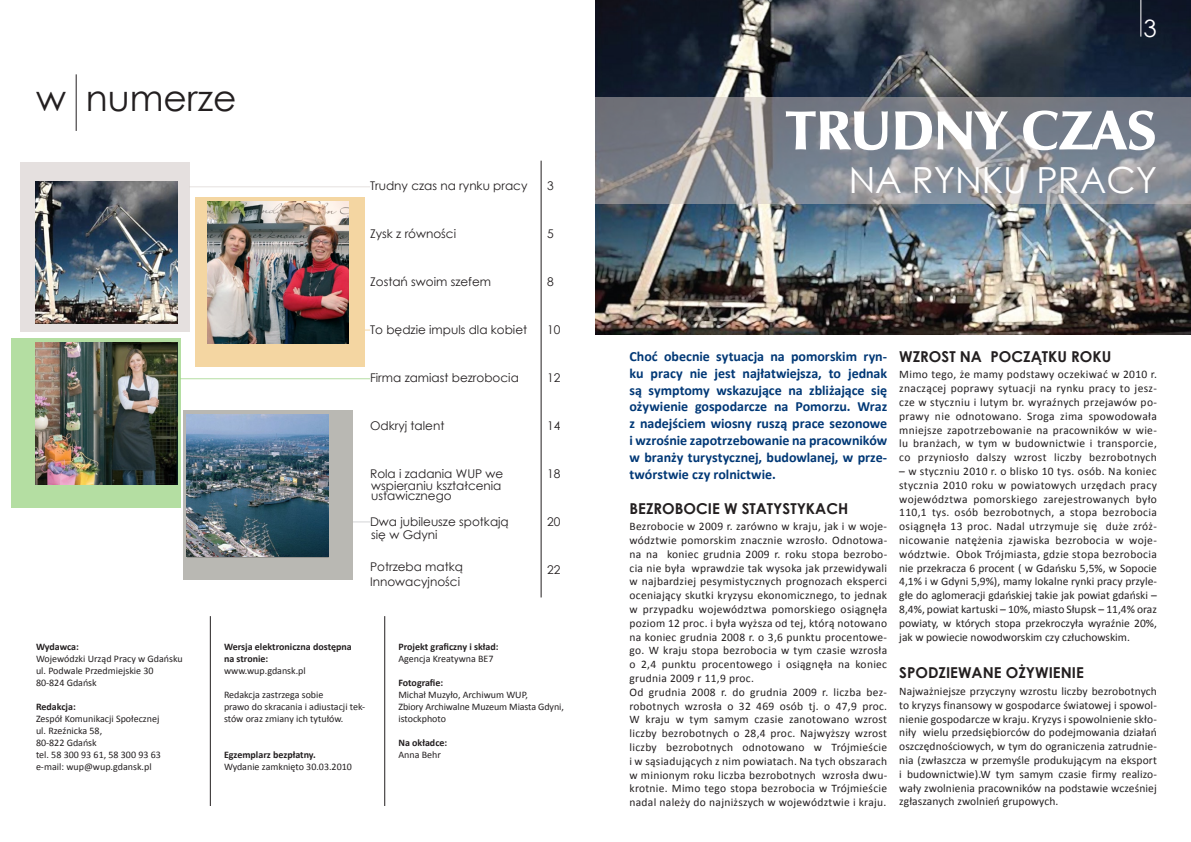
<style>
.page{position:relative;width:1191px;height:842px;background:#fff}
.page>*{position:absolute;margin:0;border:0;box-sizing:border-box;transform-origin:0 0}
.t1{font:56px "Zapf Humnst Ult EU";color:#fff}
.t2{font:36px "Century Gothic";color:#fff}
.t3{font:36px "Century Gothic";color:#231f20}
.t4{font:24px "Century Gothic";color:#fff}
.t5{font:700 15px "Century Gothic";color:#231f20}
.t6{font:700 14px/16.8px "Calibri";color:#003876;text-align:justify}
.t7{font:12px/15px "Century Gothic";color:#231f20}
.t8{font:11.5px/13.8px "Calibri";letter-spacing:.025em;color:#231f20;text-align:justify}
.t9{font:10px/12px "Calibri";color:#231f20}
.t10{font:700 10px/12px "Calibri";color:#231f20}
</style>
<div class="page">
<hr style="left:76px;top:74px;width:1px;height:57px;background:#231f20">
<hr style="left:540px;top:161px;width:1px;height:436px;background:#231f20">
<hr style="left:210px;top:616px;width:1px;height:190px;background:#231f20">
<hr style="left:384px;top:616px;width:1px;height:190px;background:#231f20">
<hr style="left:189px;top:186px;width:181px;height:1px;background:#ccc2c0">
<hr style="left:180px;top:378px;width:190px;height:1px;background:#69bd45">
<svg style="left:353px;top:521px;width:17px;height:1px"></svg>
<div style="left:20px;top:162px;width:169px;height:169px;background:#e5e0df"></div>
<div style="left:196px;top:198px;width:169px;height:169px;background:#f4d6a2"></div>
<div style="left:11px;top:338px;width:169px;height:169px;background:#b4dea2"></div>
<div style="left:184px;top:410px;width:169px;height:170px;background:#b9b8b3"></div>
<img style="left:595px;top:0;width:596px;height:334px">
<svg style="left:595px;top:97px;width:596px;height:106px;background:#858991"></svg>
<hr style="left:1140px;top:0;width:1px;height:37px;background:#fff">
<img style="left:36px;top:182px;width:142px;height:141px">
<img style="left:207px;top:201px;width:142px;height:142px">
<img style="left:36px;top:342px;width:142px;height:142px">
<img style="left:187px;top:415px;width:142px;height:142px">
<h2 class="t3" style="left:36px;top:72px;width:202px">w numerze</h2>
<p class="t7" style="left:370px;top:178px;width:159px">Trudny czas na rynku pracy</p>
<p class="t7" style="left:370px;top:226px;width:88px">Zysk z równości</p>
<p class="t7" style="left:370px;top:274px;width:123px">Zostań swoim szefem</p>
<p class="t7" style="left:370px;top:322px;width:159px">To będzie impuls dla kobiet</p>
<p class="t7" style="left:370px;top:370px;width:150px">Firma zamiast bezrobocia</p>
<p class="t7" style="left:370px;top:418px;width:76px">Odkryj talent</p>
<p class="t7" style="left:370px;top:466px;width:135px">Rola i zadania WUP we</p>
<p class="t7" style="left:370px;top:514px;width:140px">Dwa jubileusze spotkają</p>
<p class="t7" style="left:370px;top:559px;width:94px">Potrzeba matką<br>Innowacyjności</p>
<p class="t7" style="left:371px;top:479px;width:132px;line-height:10.9px">wspieraniu kształcenia ustawicznego</p>
<p class="t7" style="left:371px;top:527px;width:68px">się w Gdyni</p>
<p class="t7" style="left:547px;top:178px;width:8px">3</p>
<p class="t7" style="left:547px;top:226px;width:8px">5</p>
<p class="t7" style="left:547px;top:274px;width:8px">8</p>
<p class="t7" style="left:547px;top:322px;width:15px">10</p>
<p class="t7" style="left:547px;top:370px;width:15px">12</p>
<p class="t7" style="left:547px;top:418px;width:15px">14</p>
<p class="t7" style="left:547px;top:466px;width:15px">18</p>
<p class="t7" style="left:547px;top:514px;width:15px">20</p>
<p class="t7" style="left:547px;top:562px;width:15px">22</p>
<p class="t10" style="left:36px;top:640px;width:44px">Wydawca:</p>
<p class="t9" style="left:36px;top:652px;width:148px">Wojewódzki Urząd Pracy w Gdańsku ul. Podwale Przedmiejskie 30<br>80-824 Gdańsk</p>
<p class="t10" style="left:36px;top:700px;width:41px">Redakcja:</p>
<p class="t9" style="left:36px;top:712px;width:126px">Zespół Komunikacji Społecznej ul. Rzeźnicka 58,<br>80-822 Gdańsk<br>tel. 58 300 93 61, 58 300 93 63 e-mail: wup@wup.gdansk.pl</p>
<p class="t10" style="left:224px;top:640px;width:129px">Wersja elektroniczna dostępna na stronie:</p>
<p class="t9" style="left:224px;top:664px;width:83px">www.wup.gdansk.pl</p>
<p class="t9" style="left:224px;top:688px;width:143px">Redakcja zastrzega sobie<br>prawo do skracania i adiustacji tek&shy;stów oraz zmiany ich tytułów.</p>
<p class="t10" style="left:224px;top:748px;width:93px">Egzemplarz bezpłatny.</p>
<p class="t9" style="left:224px;top:760px;width:129px">Wydanie zamknięto 30.03.2010</p>
<p class="t10" style="left:398px;top:641px;width:102px">Projekt graficzny i skład:</p>
<p class="t9" style="left:398px;top:653px;width:97px">Agencja Kreatywna BE7</p>
<p class="t10" style="left:398px;top:677px;width:46px">Fotografie:</p>
<p class="t9" style="left:398px;top:689px;width:167px">Michał Muzyło, Archiwum WUP,<br>Zbiory Archiwalne Muzeum Miasta Gdyni, istockphoto</p>
<p class="t10" style="left:398px;top:737px;width:50px">Na okładce:</p>
<p class="t9" style="left:398px;top:749px;width:44px">Anna Behr</p>
<h3 class="t4" style="left:1143px;top:11px;width:15px">3</h3>
<h1 class="t1" style="left:785px;top:96px;width:373px">TRUDNY CZAS</h1>
<h2 class="t2" style="left:848px;top:155px;width:310px">NA RYNKU PRACY</h2>
<p class="t6" style="left:629px;top:347px;width:259px">Choć obecnie sytuacja na pomorskim ryn&shy;ku pracy nie jest najłatwiejsza, to jednak są symptomy wskazujące na zbliżające się ożywienie gospodarcze na Pomorzu. Wraz z nadejściem wiosny ruszą prace sezonowe i wzrośnie zapotrzebowanie na pracowników w branży turystycznej, budowlanej, w prze&shy;twórstwie czy rolnictwie.</p>
<h3 class="t5" style="left:629px;top:497px;width:220px">BEZROBOCIE W STATYSTYKACH</h3>
<p class="t8" style="left:629px;top:519px;width:259px;text-align:left">Bezrobocie w 2009 r. zarówno w kraju, jak i w woje&shy;wództwie pomorskim znacznie wzrosło. Odnotowa&shy;na na koniec grudnia 2009 r. roku stopa bezrobo&shy;cia nie była wprawdzie tak wysoka jak przewidywali w najbardziej pesymistycznych prognozach eksperci oceniający skutki kryzysu ekonomicznego, to jednak w przypadku województwa pomorskiego osiągnęła poziom 12 proc. i była wyższa od tej, którą notowano na koniec grudnia 2008 r. o 3,6 punktu procentowe&shy;go. W kraju stopa bezrobocia w tym czasie wzrosła o 2,4 punktu procentowego i osiągnęła na koniec grudnia 2009 r 11,9 proc.<br>Od grudnia 2008 r. do grudnia 2009 r. liczba bez&shy;robotnych wzrosła o 32 469 osób tj. o 47,9 proc.<br>W kraju w tym samym czasie zanotowano wzrost liczby bezrobotnych o 28,4 proc. Najwyższy wzrost liczby bezrobotnych odnotowano w Trójmieście i w sąsiadujących z nim powiatach. Na tych obszarach w minionym roku liczba bezrobotnych wzrosła dwu&shy;krotnie. Mimo tego stopa bezrobocia w Trójmieście nadal należy do najniższych w województwie i kraju.</p>
<h3 class="t5" style="left:899px;top:345px;width:72px">WZROST NA</h3>
<h3 class="t5" style="left:990px;top:345px;width:112px">POCZĄTKU ROKU</h3>
<p class="t8" style="left:899px;top:367px;width:259px">Mimo tego, że mamy podstawy oczekiwać w 2010 r. znaczącej poprawy sytuacji na rynku pracy to jesz&shy;cze w styczniu i lutym br. wyraźnych przejawów po&shy;prawy nie odnotowano. Sroga zima spowodowała mniejsze zapotrzebowanie na pracowników w wie&shy;lu branżach, w tym w budownictwie i transporcie, co przyniosło dalszy wzrost liczby bezrobotnych</p>
<p class="t8" style="left:899px;top:464px;width:259px">– w styczniu 2010 r. o blisko 10 tys. osób. Na koniec stycznia 2010 roku w powiatowych urzędach pracy województwa pomorskiego zarejestrowanych było 110,1 tys. osób bezrobotnych, a stopa bezrobocia osiągnęła 13 proc. Nadal utrzymuje się duże zróż&shy;nicowanie natężenia zjawiska bezrobocia w woje&shy;wództwie. Obok Trójmiasta, gdzie stopa bezrobocia nie przekracza 6 procent ( w Gdańsku 5,5%, w Sopocie 4,1% i w Gdyni 5,9%), mamy lokalne rynki pracy przyle&shy;głe do aglomeracji gdańskiej takie jak powiat gdański – 8,4%, powiat kartuski – 10%, miasto Słupsk – 11,4% oraz powiaty, w których stopa przekroczyła wyraźnie 20%, jak w powiecie nowodworskim czy człuchowskim.</p>
<h3 class="t5" style="left:899px;top:661px;width:72px">SPODZIEWAN</h3>
<h3 class="t5" style="left:993px;top:661px;width:91px">E OŻYWIEN IE</h3>
<p class="t8" style="left:899px;top:684px;width:259px">Najważniejsze przyczyny wzrostu liczby bezrobotnych to kryzys finansowy w gospodarce światowej i spowol&shy;nienie gospodarcze w kraju. Kryzys i spowolnienie skło&shy;niły wielu przedsiębiorców do podejmowania działań oszczędnościowych, w tym do ograniczenia zatrudnie&shy;nia (zwłaszcza w przemyśle produkującym na eksport i budownictwie).W tym samym czasie firmy realizo&shy;wały zwolnienia pracowników na podstawie wcześniej zgłaszanych zwolnień grupowych.</p>
</div>
